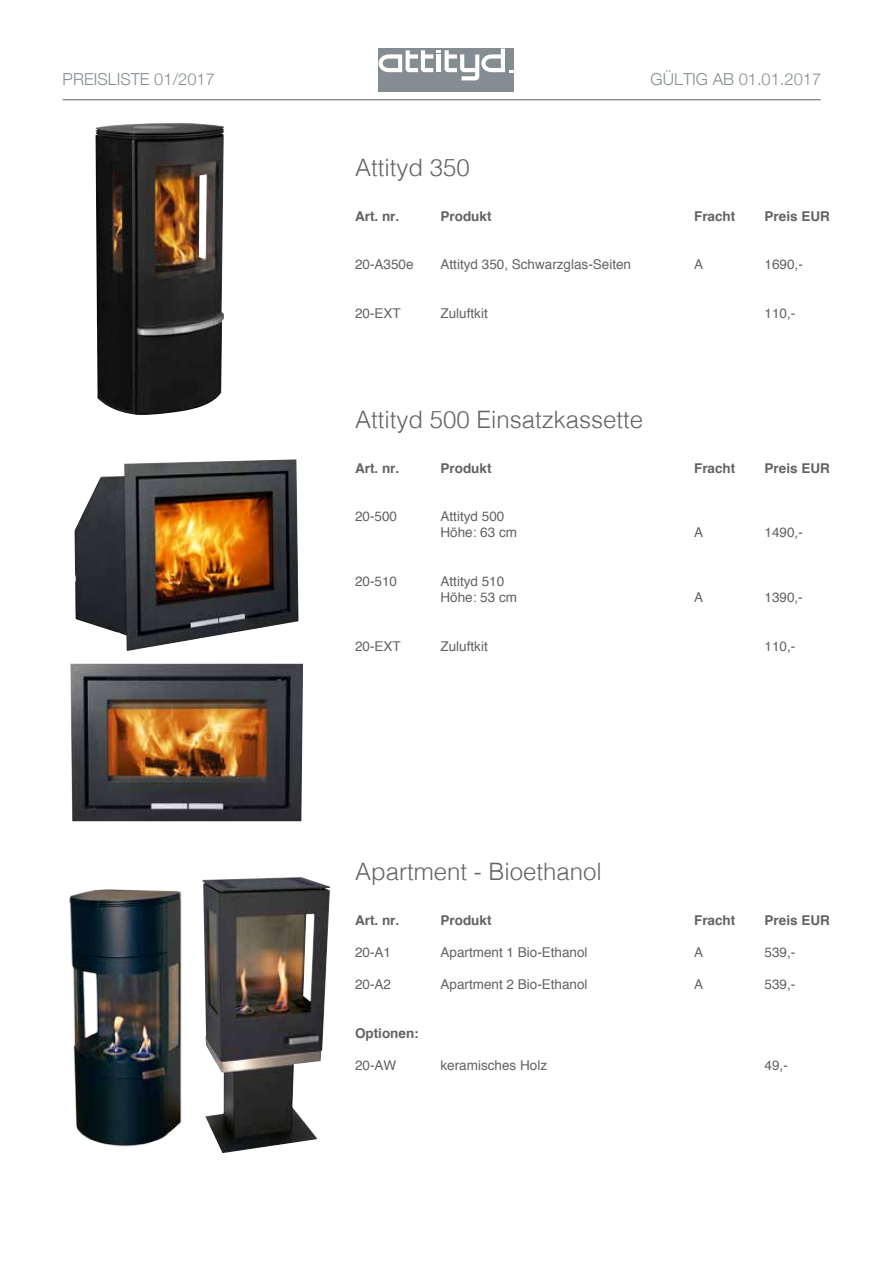
<style>
.page{position:relative;width:893px;height:1263px;background:#fff}
.page>*{position:absolute;margin:0;border:0;box-sizing:border-box;transform-origin:0 0}
.t1{font:300 24px "Helvetica";color:#646363}
.t2{font:300 16.5px "Helvetica Neue";color:#848d91}
.t3{font:13.5px/16.2px "Helvetica";color:#646363}
.t4{font:700 13.5px "Helvetica";color:#646363}
</style>
<div class="page">
<hr style="left:63px;top:99px;width:758px;height:1px;background:#646363">
<img style="left:96px;top:123px;width:128px;height:292px">
<img style="left:75px;top:459px;width:224px;height:192px">
<img style="left:70px;top:663px;width:233px;height:158px">
<img style="left:69px;top:889px;width:113px;height:258px">
<img style="left:202px;top:877px;width:128px;height:276px">
<div style="left:379px;top:49px;width:135px;height:43px;background:#848d91"></div>
<svg style="left:379px;top:49px;width:135px;height:31px"></svg>
<p class="t2" style="left:63px;top:66px;width:154px">PREISLISTE 01/2017</p>
<p class="t2" style="left:651px;top:66px;width:172px">GÜLTIG AB 01.01.2017</p>
<h1 class="t1" style="left:355px;top:147px;width:116px">Attityd 350</h1>
<p class="t4" style="left:355px;top:205px;width:46px">Art. nr.</p>
<p class="t4" style="left:441px;top:205px;width:53px">Produkt</p>
<p class="t4" style="left:694px;top:205px;width:43px">Fracht</p>
<p class="t4" style="left:765px;top:205px;width:67px">Preis EUR</p>
<p class="t3" style="left:355px;top:257px;width:60px">20-A350e</p>
<p class="t3" style="left:441px;top:257px;width:192px">Attityd 350, Schwarzglas-Seiten</p>
<p class="t3" style="left:694px;top:257px;width:11px">A</p>
<p class="t3" style="left:765px;top:257px;width:40px">1690,-</p>
<p class="t3" style="left:355px;top:305px;width:47px">20-EXT</p>
<p class="t3" style="left:441px;top:305px;width:49px">Zuluftkit</p>
<p class="t3" style="left:765px;top:305px;width:32px">110,-</p>
<h1 class="t1" style="left:355px;top:399px;width:290px">Attityd 500 Einsatzkassette</h1>
<p class="t4" style="left:355px;top:457px;width:46px">Art. nr.</p>
<p class="t4" style="left:441px;top:457px;width:53px">Produkt</p>
<p class="t4" style="left:694px;top:457px;width:43px">Fracht</p>
<p class="t4" style="left:765px;top:457px;width:67px">Preis EUR</p>
<p class="t3" style="left:355px;top:509px;width:44px">20-500</p>
<p class="t3" style="left:441px;top:509px;width:78px">Attityd 500<br>Höhe: 63 cm</p>
<p class="t3" style="left:694px;top:525px;width:11px">A</p>
<p class="t3" style="left:764px;top:525px;width:40px">1490,-</p>
<p class="t3" style="left:355px;top:574px;width:44px">20-510</p>
<p class="t3" style="left:440px;top:574px;width:78px">Attityd 510<br>Höhe: 53 cm</p>
<p class="t3" style="left:694px;top:590px;width:11px">A</p>
<p class="t3" style="left:764px;top:590px;width:40px">1390,-</p>
<p class="t3" style="left:355px;top:638px;width:47px">20-EXT</p>
<p class="t3" style="left:440px;top:638px;width:49px">Zuluftkit</p>
<p class="t3" style="left:764px;top:638px;width:32px">110,-</p>
<h1 class="t1" style="left:355px;top:850px;width:248px">Apartment - Bioethanol</h1>
<p class="t4" style="left:355px;top:909px;width:46px">Art. nr.</p>
<p class="t4" style="left:441px;top:909px;width:53px">Produkt</p>
<p class="t4" style="left:694px;top:909px;width:43px">Fracht</p>
<p class="t4" style="left:765px;top:909px;width:67px">Preis EUR</p>
<p class="t3" style="left:355px;top:944px;width:38px">20-A1</p>
<p class="t3" style="left:441px;top:944px;width:149px">Apartment 1 Bio-Ethanol</p>
<p class="t3" style="left:694px;top:944px;width:11px">A</p>
<p class="t3" style="left:765px;top:944px;width:32px">539,-</p>
<p class="t3" style="left:355px;top:977px;width:38px">20-A2</p>
<p class="t3" style="left:441px;top:977px;width:149px">Apartment 2 Bio-Ethanol</p>
<p class="t3" style="left:694px;top:977px;width:11px">A</p>
<p class="t3" style="left:765px;top:977px;width:32px">539,-</p>
<p class="t4" style="left:355px;top:1022px;width:65px">Optionen:</p>
<p class="t3" style="left:355px;top:1058px;width:43px">20-AW</p>
<p class="t3" style="left:441px;top:1058px;width:108px">keramisches Holz</p>
<p class="t3" style="left:765px;top:1058px;width:25px">49,-</p>
</div>
